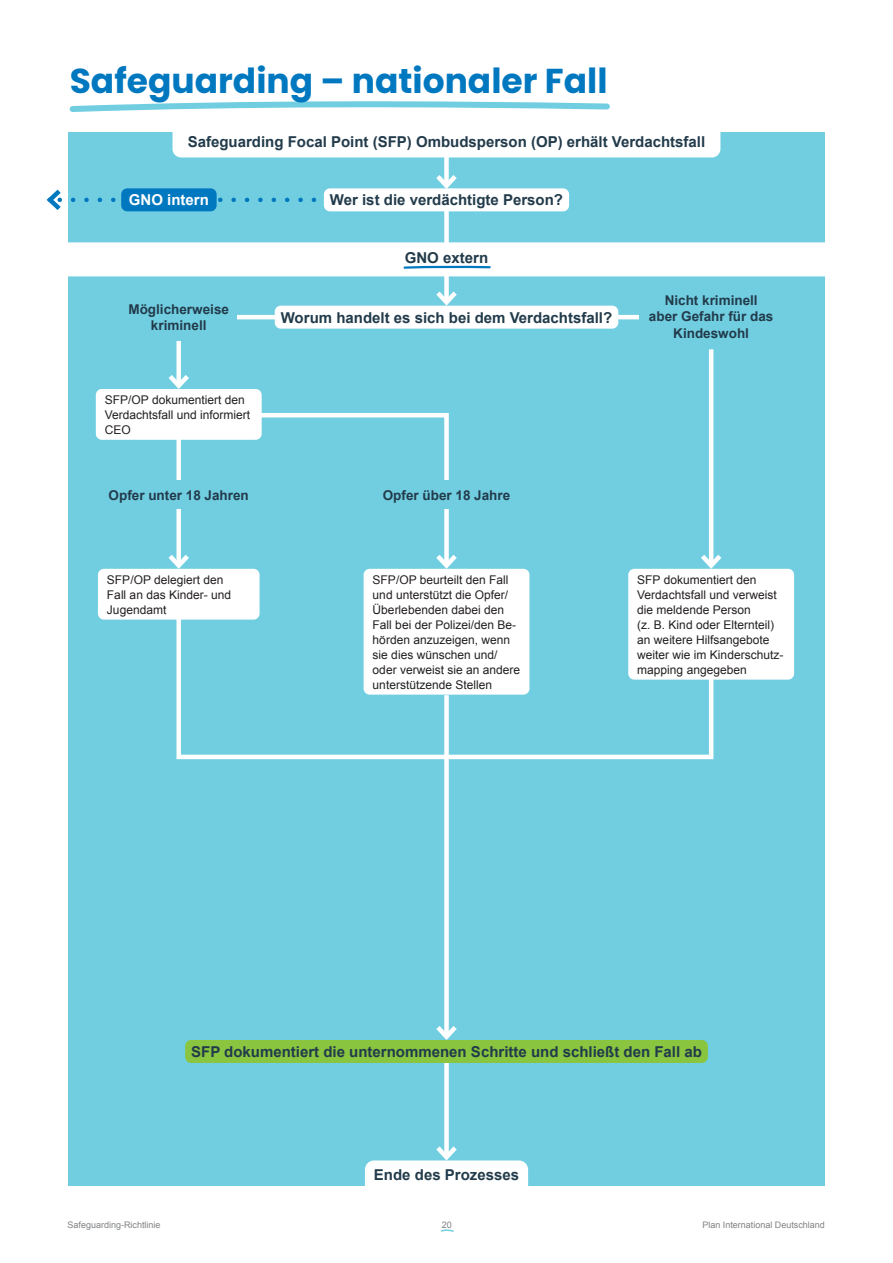
<style>
.page{position:relative;width:893px;height:1263px;background:#fff}
.page>*{position:absolute;margin:0;border:0;box-sizing:border-box;transform-origin:0 0}
.t1{font:700 34.5px "Poppins";color:#0078c0}
.t2{font:700 15px "Arial";color:#223b4b}
.t3{font:700 15px "Arial";color:#fff}
.t4{font:700 13.5px/16.5px "Arial";color:#223b4b;text-align:center}
.t5{font:12px/15px "Arial";color:#231f20}
.t6{font:9px "Arial";color:#808285}
</style>
<div class="page">
<div style="left:68px;top:132px;width:757px;height:116px;background:#71cee1"></div>
<svg style="left:440px;top:1229px;width:14px;height:3px"></svg>
<div style="left:68px;top:274px;width:757px;height:911px;background:#71cee1"></div>
<hr style="left:525px;top:315px;width:189px;height:4px;background:#fff">
<hr style="left:146px;top:315px;width:225px;height:4px;background:#fff">
<div style="left:275px;top:306px;width:343px;height:23px;background:#fff;border-radius:6px"></div>
<div style="left:176px;top:329px;width:5px;height:57px;background:#fff"></div>
<svg style="left:168px;top:370px;width:21px;height:19px"></svg>
<div style="left:176px;top:438px;width:5px;height:127px;background:#fff"></div>
<svg style="left:164px;top:550px;width:30px;height:19px"></svg>
<div style="left:444px;top:695px;width:5px;height:342px;background:#fff"></div>
<svg style="left:436px;top:1021px;width:21px;height:19px"></svg>
<div style="left:444px;top:1059px;width:5px;height:98px;background:#fff"></div>
<svg style="left:436px;top:1141px;width:21px;height:19px"></svg>
<svg style="left:234px;top:413px;width:227px;height:159px"></svg>
<hr style="left:709px;top:349px;width:4px;height:216px;background:#fff">
<svg style="left:696px;top:550px;width:30px;height:19px"></svg>
<div style="left:639px;top:288px;width:144px;height:56px;background:#71cee1"></div>
<div style="left:120px;top:294px;width:117px;height:47px;background:#71cee1"></div>
<svg style="left:46px;top:189px;width:308px;height:23px"></svg>
<div style="left:444px;top:210px;width:5px;height:92px;background:#fff"></div>
<svg style="left:432px;top:287px;width:29px;height:19px"></svg>
<div style="left:121px;top:188px;width:96px;height:23px;background:#0078c0;border-radius:6px"></div>
<div style="left:365px;top:1160px;width:163px;height:36px;background:#fff;border-radius:9px"></div>
<div style="left:96px;top:389px;width:166px;height:51px;background:#fff;border-radius:6px"></div>
<div style="left:374px;top:481px;width:145px;height:28px;background:#71cee1"></div>
<div style="left:98px;top:481px;width:162px;height:28px;background:#71cee1"></div>
<svg style="left:176px;top:600px;width:538px;height:161px"></svg>
<div style="left:364px;top:569px;width:165px;height:126px;background:#fff;border-radius:6px"></div>
<div style="left:98px;top:569px;width:162px;height:51px;background:#fff;border-radius:6px"></div>
<div style="left:628px;top:569px;width:166px;height:111px;background:#fff;border-radius:6px"></div>
<div style="left:185px;top:1040px;width:523px;height:23px;background:#89c53f;border-radius:6px"></div>
<svg style="left:69px;top:101px;width:541px;height:11px"></svg>
<div style="left:57px;top:242px;width:779px;height:34px;background:#fff;border-radius:6px"></div>
<svg style="left:403px;top:265px;width:88px;height:4px"></svg>
<div style="left:444px;top:153px;width:5px;height:33px;background:#fff"></div>
<svg style="left:436px;top:170px;width:21px;height:18px"></svg>
<div style="left:173px;top:118px;width:547px;height:39px;background:#fff;border-radius:9px"></div>
<div style="left:324px;top:188px;width:245px;height:23px;background:#fff;border-radius:6px"></div>
<h1 class="t1" style="left:70px;top:61px;width:539px">Safeguarding – nationaler Fall</h1>
<p class="t2" style="left:188px;top:132px;width:519px">Safeguarding Focal Point (SFP) Ombudsperson (OP) erhält Verdachtsfall</p>
<p class="t3" style="left:129px;top:190px;width:82px">GNO intern</p>
<p class="t4" style="left:128px;top:301px;width:102px">Möglicherweise kriminell</p>
<p class="t5" style="left:105px;top:392px;width:147px">SFP/OP dokumentiert den<br>Verdachtsfall und informiert<br>CEO</p>
<p class="t2" style="left:330px;top:190px;width:235px">Wer ist die verdächtigte Person?</p>
<p class="t2" style="left:405px;top:248px;width:85px">GNO extern</p>
<p class="t2" style="left:281px;top:307px;width:333px">Worum handelt es sich bei dem Verdachtsfall?</p>
<p class="t4" style="left:109px;top:487px;width:142px">Opfer unter 18 Jahren</p>
<p class="t4" style="left:383px;top:487px;width:129px">Opfer über 18 Jahre</p>
<p class="t4" style="left:649px;top:292px;width:126px">Nicht kriminell aber Gefahr für das<br>Kindeswohl</p>
<p class="t5" style="left:107px;top:572px;width:126px">SFP/OP delegiert den<br>Fall an das Kinder- und<br>Jugendamt</p>
<p class="t5" style="left:637px;top:572px;width:148px">SFP dokumentiert den<br>Verdachtsfall und verweist die meldende Person<br>(z. B. Kind oder Elternteil) an weitere Hilfsangebote weiter wie im Kinderschutz&shy;mapping angegeben</p>
<p class="t5" style="left:373px;top:572px;width:149px">SFP/OP beurteilt den Fall und unterstützt die Opfer/<br>Überlebenden dabei den<br>Fall bei der Polizei/den Be&shy;hörden anzuzeigen, wenn sie dies wünschen und/ oder verweist sie an andere unterstützende Stellen</p>
<p class="t2" style="left:191px;top:1042px;width:512px">SFP dokumentiert die unternommenen Schritte und schließt den Fall ab</p>
<p class="t2" style="left:374px;top:1165px;width:147px">Ende des Prozesses</p>
<p class="t6" style="left:68px;top:1219px;width:95px">Safeguarding-Richtlinie</p>
<p class="t6" style="left:442px;top:1219px;width:12px">20</p>
<p class="t6" style="left:702px;top:1219px;width:124px">Plan International Deutschland</p>
</div>
